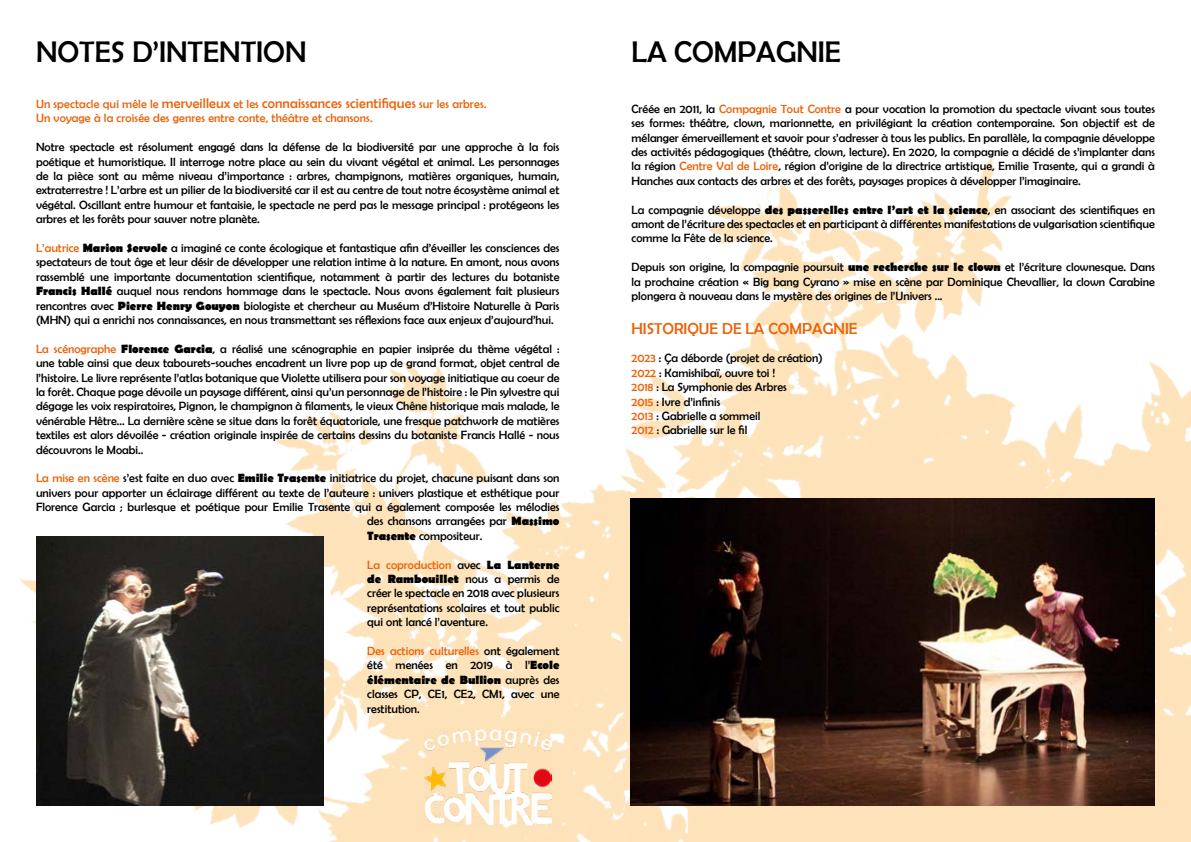
<style>
.page{position:relative;width:1191px;height:842px;background:#fff}
.page>*{position:absolute;margin:0;border:0;box-sizing:border-box;transform-origin:0 0}
.t1{font:30px "Berlin Sans FB";color:#000}
.t2{font:16px "Berlin Sans FB";color:#eb6209}
.t3{font:12px/14.4px "Berlin Sans FB";color:#000;text-align:justify}
.t4{font:12px/14.4px "Berlin Sans FB";letter-spacing:.01em;color:#eb6209}
.s1{font-size:14px}
.s2{color:#eb6209}
.s3{font-weight:700}
</style>
<div class="page">
<img style="left:19px;top:157px;width:1171px;height:685px">
<img style="left:424px;top:730px;width:127px;height:97px">
<img style="left:630px;top:499px;width:525px;height:306px">
<img style="left:36px;top:536px;width:287px;height:269px">
<h1 class="t1" style="left:36px;top:35px;width:272px">NOTES D’INTENTION</h1>
<p class="t4" style="left:36px;top:97px;width:452px">Un spectacle qui mêle le <span class="s1">merveilleux</span> et les <span class="s1">connaissances scientifiques</span> sur les arbres.<br>Un voyage à la croisée des genres entre conte, théâtre et chansons.</p>
<p class="t3" style="left:36px;top:140px;width:525px">Notre spectacle est résolument engagé dans la défense de la biodiversité par une approche à la fois poétique et humoristique. Il interroge notre place au sein du vivant végétal et animal. Les personnages de la pièce sont au même niveau d’importance : arbres, champignons, matières organiques, humain, extraterrestre ! L’arbre est un pilier de la biodiversité car il est au centre de tout notre écosystème animal et végétal. Oscillant entre humour et fantaisie, le spectacle ne perd pas le message principal : protégeons les arbres et les forêts pour sauver notre planète.</p>
<p class="t3" style="left:36px;top:241px;width:525px"><span class="s2">L’autrice</span> <span class="s3">Marion Servole</span> a imaginé ce conte écologique et fantastique afin d’éveiller les consciences des spectateurs de tout âge et leur désir de développer une relation intime à la nature. En amont, nous avons rassemblé une importante documentation scientifique, notamment à partir des lectures du botaniste <span class="s3">Francis Hallé</span> auquel nous rendons hommage dans le spectacle. Nous avons également fait plusieurs rencontres avec <span class="s3">Pierre Henry Gouyon</span> biologiste et chercheur au Muséum d’Histoire Naturelle à Paris (MHN) qui a enrichi nos connaissances, en nous transmettant ses réflexions face aux enjeux d’aujourd’hui.</p>
<p class="t3" style="left:36px;top:341px;width:525px"><span class="s2">La scénographe</span> <span class="s3">Florence Garcia</span>, a réalisé une scénographie en papier insiprée du thème végétal : une table ainsi que deux tabourets-souches encadrent un livre pop up de grand format, objet central de l’histoire. Le livre représente l’atlas botanique que Violette utilisera pour son voyage initiatique au coeur de la forêt. Chaque page dévoile un paysage différent, ainsi qu’un personnage de l’histoire : le Pin sylvestre qui dégage les voix respiratoires, Pignon, le champignon à filaments, le vieux Chêne historique mais malade, le vénérable Hêtre... La dernière scène se situe dans la forêt équatoriale, une fresque patchwork de matières textiles est alors dévoilée - création originale inspirée de certains dessins du botaniste Francis Hallé - nous découvrons le Moabi..</p>
<p class="t3" style="left:36px;top:471px;width:525px"><span class="s2">La mise en scène</span> s’est faite en duo avec <span class="s3">Emilie Trasente</span> initiatrice du projet, chacune puisant dans son</p>
<p class="t3" style="left:36px;top:485px;width:525px">univers pour apporter un éclairage différent au texte de l’auteure : univers plastique et esthétique pour</p>
<p class="t3" style="left:36px;top:500px;width:525px">Florence Garcia ; burlesque et poétique pour Emilie Trasente qui a également composée les mélodies</p>
<p class="t3" style="left:367px;top:514px;width:194px">des chansons arrangées par <span class="s3">Massimo</span></p>
<p class="t3" style="left:367px;top:528px;width:117px"><span class="s3">Trasente</span> compositeur.</p>
<p class="t3" style="left:367px;top:557px;width:194px"><span class="s2">La coproduction</span> avec <span class="s3">La Lanterne de Rambouillet</span> nous a permis de créer le spectacle en 2018 avec plusieurs représentations scolaires et tout public qui ont lancé l’aventure.</p>
<p class="t3" style="left:367px;top:644px;width:194px"><span class="s2">Des actions culturelles</span> ont également été menées en 2019 à l’<span class="s3">Ecole élémentaire de Bullion</span> auprès des classes CP, CE1, CE2, CM1, avec une restitution.</p>
<h1 class="t1" style="left:631px;top:35px;width:211px">LA COMPAGNIE</h1>
<p class="t3" style="left:631px;top:101px;width:525px">Créée en 2011, la <span class="s2">Compagnie Tout Contre</span> a pour vocation la promotion du spectacle vivant sous toutes ses formes: théâtre, clown, marionnette, en privilégiant la création contemporaine. Son objectif est de mélanger émerveillement et savoir pour s’adresser à tous les publics. En parallèle, la compagnie développe des activités pédagogiques (théâtre, clown, lecture). En 2020, la compagnie a décidé de s’implanter dans la région <span class="s2">Centre Val de Loire</span>, région d’origine de la directrice artistique, Emilie Trasente, qui a grandi à Hanches aux contacts des arbres et des forêts, paysages propices à développer l’imaginaire.</p>
<p class="t3" style="left:631px;top:202px;width:525px">La compagnie développe <span class="s3">des passerelles entre l’art et la science</span>, en associant des scientifiques en amont de l’écriture des spectacles et en participant à différentes manifestations de vulgarisation scientifique comme la Fête de la science.</p>
<p class="t3" style="left:631px;top:260px;width:525px">Depuis son origine, la compagnie poursuit <span class="s3">une recherche sur le clown</span> et l’écriture clownesque. Dans la prochaine création « Big bang Cyrano » mise en scène par Dominique Chevallier, la clown Carabine plongera à nouveau dans le mystère des origines de l’Univers ...</p>
<h2 class="t2" style="left:631px;top:319px;width:227px">HISTORIQUE DE LA COMPAGNIE</h2>
<p class="t3" style="left:631px;top:351px;width:193px;text-align:left"><span class="s2">2023</span> : Ça déborde (projet de création)<br><span class="s2">2022</span> : Kamishibaï, ouvre toi !<br><span class="s2">2018</span> : La Symphonie des Arbres<br><span class="s2">2015</span> : Ivre d’infinis<br><span class="s2">2013</span> : Gabrielle a sommeil<br><span class="s2">2012</span> : Gabrielle sur le fil</p>
</div>
